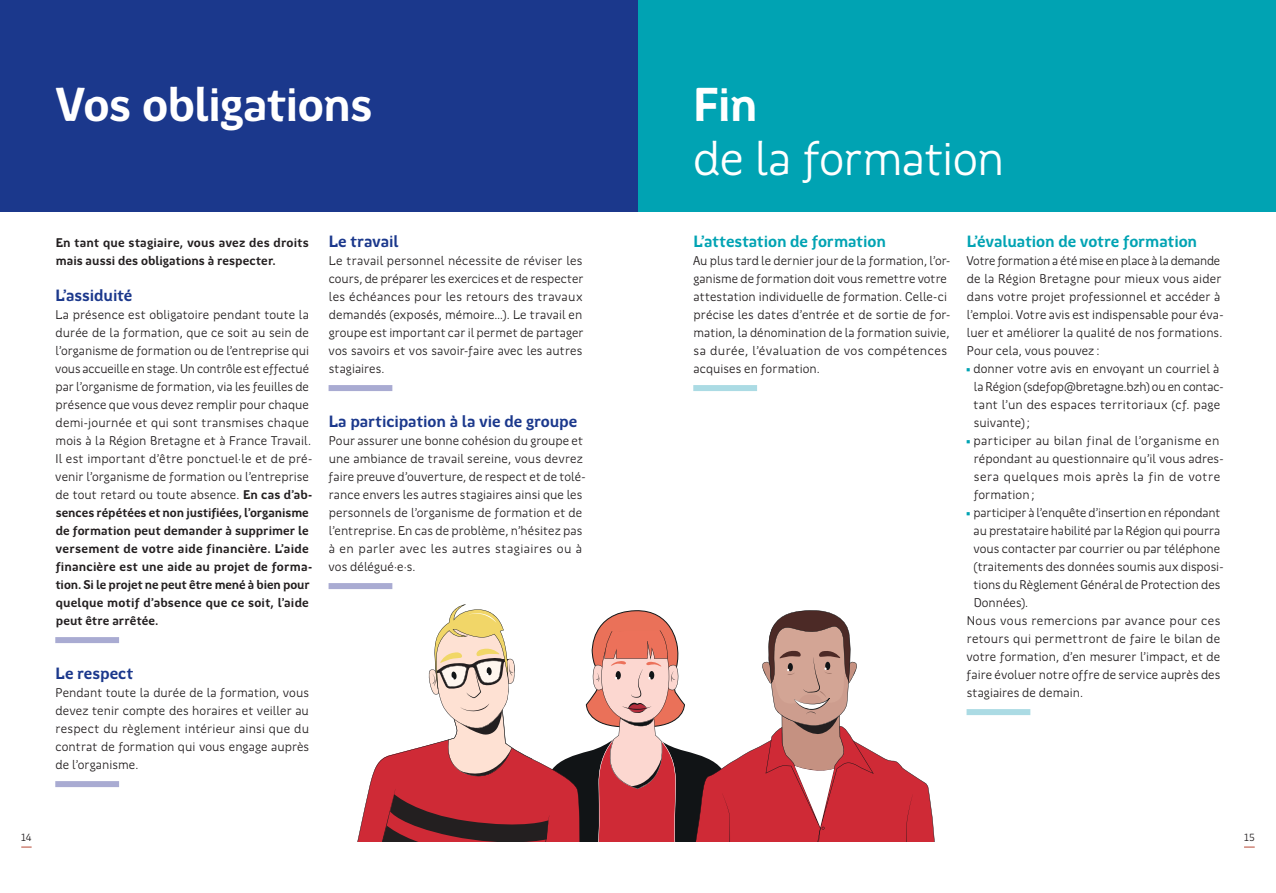
<style>
.page{position:relative;width:1276px;height:893px;background:#fff}
.page>*{position:absolute;margin:0;border:0;box-sizing:border-box;transform-origin:0 0}
.t1{font:700 48px "Region Bretagne New";letter-spacing:-.015em;color:#fff}
.t2{font:48px "Region Bretagne New";letter-spacing:-.02em;color:#fff}
.t3{font:700 16.5px "Region Bretagne New";letter-spacing:-.005em;color:#1b388c}
.t4{font:700 16.5px "Region Bretagne New";letter-spacing:-.005em;color:#00a3b3}
.t5{font:12.75px/18px "Region Bretagne New";letter-spacing:.005em;color:#231f20}
.t6{font:700 12.75px/18px "Region Bretagne New";letter-spacing:.005em;color:#231f20}
.t7{font:10.5px "Region Bretagne New";color:#231f20}
.s1{font-weight:700}
.s2{color:#00a3b3}
</style>
<div class="page">
<div style="left:0;top:0;width:638px;height:211px;background:#1b388c"></div>
<div style="left:638px;top:0;width:638px;height:211px;background:#00a3b3"></div>
<div style="left:55px;top:637px;width:64px;height:6px;background:#a9abd2"></div>
<div style="left:55px;top:781px;width:64px;height:6px;background:#a9abd2"></div>
<div style="left:328px;top:385px;width:64px;height:6px;background:#a9abd2"></div>
<div style="left:328px;top:583px;width:64px;height:6px;background:#a9abd2"></div>
<div style="left:693px;top:385px;width:64px;height:6px;background:#abdbe4"></div>
<div style="left:966px;top:709px;width:64px;height:6px;background:#abdbe4"></div>
<svg style="left:357px;top:604px;width:578px;height:237px"></svg>
<svg style="left:1244px;top:846px;width:10px;height:2px"></svg>
<svg style="left:21px;top:846px;width:11px;height:2px"></svg>
<h1 class="t1" style="left:55px;top:80px;width:319px">Vos obligations</h1>
<h1 class="t1" style="left:693px;top:80px;width:66px">Fin</h1>
<h1 class="t2" style="left:693px;top:134px;width:312px">de la formation</h1>
<p class="t6" style="left:56px;top:234px;width:255px">En tant que stagiaire, vous avez des droits mais aussi des obligations à respecter.</p>
<p class="t3" style="left:56px;top:287px;width:78px">L’assiduité</p>
<p class="t5" style="left:55px;top:306px;width:258px">La présence est obligatoire pendant toute la durée de la formation, que ce soit au sein de l’organisme de formation ou de l’entreprise qui vous accueille en stage. Un contrôle est effectué par l’organisme de formation, via les feuilles de présence que vous devez remplir pour chaque demi-journée et qui sont transmises chaque mois à la Région Bretagne et à France Travail.<br>Il est important d’être ponctuel·le et de pré&shy;venir l’organisme de formation ou l’entreprise de tout retard ou toute absence. <span class="s1">En cas d’ab&shy;sences répétées et non justifiées, l’organisme de formation peut demander à supprimer le versement de votre aide financière. L’aide financière est une aide au projet de forma&shy;tion. Si le projet ne peut être mené à bien pour quelque motif d’absence que ce soit, l’aide peut être arrêtée.</span></p>
<p class="t3" style="left:56px;top:665px;width:79px">Le respect</p>
<p class="t5" style="left:56px;top:684px;width:255px;text-align:justify">Pendant toute la durée de la formation, vous devez tenir compte des horaires et veiller au respect du règlement intérieur ainsi que du contrat de formation qui vous engage auprès de l’organisme.</p>
<p class="t3" style="left:329px;top:233px;width:71px">Le travail</p>
<p class="t5" style="left:329px;top:252px;width:256px;text-align:justify">Le travail personnel nécessite de réviser les cours, de préparer les exercices et de respecter les échéances pour les retours des travaux demandés (exposés, mémoire…). Le travail en groupe est important car il permet de partager vos savoirs et vos savoir-faire avec les autres stagiaires.</p>
<p class="t3" style="left:329px;top:413px;width:250px">La participation à la vie de groupe</p>
<p class="t5" style="left:329px;top:432px;width:258px">Pour assurer une bonne cohésion du groupe et une ambiance de travail sereine, vous devrez faire preuve d’ouverture, de respect et de tolé&shy;rance envers les autres stagiaires ainsi que les personnels de l’organisme de formation et de l’entreprise. En cas de problème, n’hésitez pas à en parler avec les autres stagiaires ou à vos délégué·e·s.</p>
<p class="t4" style="left:693px;top:233px;width:194px">L’attestation de formation</p>
<p class="t5" style="left:693px;top:252px;width:258px">Au plus tard le dernier jour de la formation, l’or&shy;ganisme de formation doit vous remettre votre attestation individuelle de formation. Celle-ci précise les dates d’entrée et de sortie de for&shy;mation, la dénomination de la formation suivie, sa durée, l’évaluation de vos compétences acquises en formation.</p>
<p class="t4" style="left:966px;top:233px;width:232px">L’évaluation de votre formation</p>
<p class="t5" style="left:966px;top:252px;width:258px">Votre formation a été mise en place à la demande de la Région Bretagne pour mieux vous aider dans votre projet professionnel et accéder à l’emploi. Votre avis est indispensable pour éva&shy;luer et améliorer la qualité de nos formations.<br>Pour cela, vous pouvez :</p>
<p class="t5" style="left:973px;top:360px;width:251px;text-indent:-8px"><span class="s2">•</span> donner votre avis en envoyant un courriel à la Région (sdefop@bretagne.bzh) ou en contac&shy;tant l’un des espaces territoriaux (cf. page suivante) ;</p>
<p class="t5" style="left:973px;top:432px;width:251px;text-indent:-8px"><span class="s2">•</span> participer au bilan final de l’organisme en répondant au questionnaire qu’il vous adres&shy;sera quelques mois après la fin de votre formation ;</p>
<p class="t5" style="left:965px;top:504px;width:256px"><span class="s2">•</span> participer à l’enquête d’insertion en répondant</p>
<p class="t5" style="left:973px;top:522px;width:248px">au prestataire habilité par la Région qui pourra</p>
<p class="t5" style="left:973px;top:540px;width:248px">vous contacter par courrier ou par téléphone</p>
<p class="t5" style="left:973px;top:558px;width:251px">(traitements des données soumis aux disposi-</p>
<p class="t5" style="left:973px;top:576px;width:248px">tions du Règlement Général de Protection des</p>
<p class="t5" style="left:973px;top:594px;width:56px">Données).</p>
<p class="t5" style="left:967px;top:612px;width:255px">Nous vous remercions par avance pour ces</p>
<p class="t5" style="left:967px;top:630px;width:255px">retours qui permettront de faire le bilan de</p>
<p class="t5" style="left:966px;top:648px;width:255px">votre formation, d’en mesurer l’impact, et de</p>
<p class="t5" style="left:966px;top:666px;width:255px">faire évoluer notre offre de service auprès des</p>
<p class="t5" style="left:967px;top:684px;width:118px">stagiaires de demain.</p>
<p class="t7" style="left:21px;top:832px;width:12px">14</p>
<p class="t7" style="left:1244px;top:832px;width:12px">15</p>
</div>
